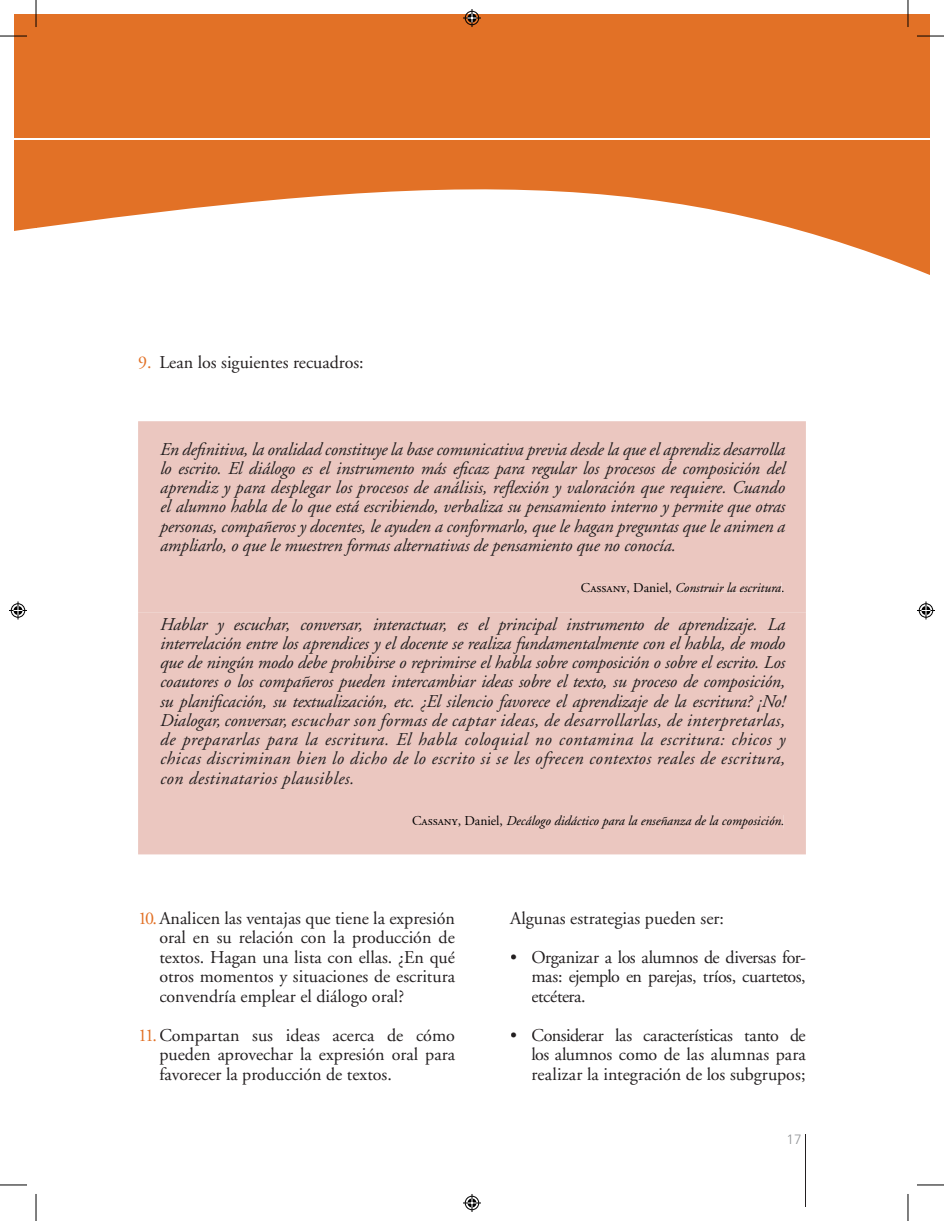
<style>
.page{position:relative;width:944px;height:1221px;background:#fff}
.page>*{position:absolute;margin:0;border:0;box-sizing:border-box;transform-origin:0 0}
.t1{font:italic 18px/19.2px "Adobe Garamond";color:#231f20;text-align:justify}
.t2{font:18px/19.5px "Adobe Garamond";color:#231f20;text-align:justify}
.t3{font:13.5px "Adobe Garamond Italic Os F";color:#000}
.t4{font:300 13.5px "Frutiger";color:#939598}
.s1{color:#e27126}
.s2{font-family:"Adobe Garamond Regular SC"}
.s3{font-family:"Adobe Garamond"}
</style>
<div class="page">
<hr style="left:805px;top:1133px;width:1px;height:72px;background:#231f20">
<svg style="left:37px;top:15px;width:892px;height:260px;fill:#e27126"></svg>
<hr style="left:36px;top:138px;width:893px;height:1px;background:#fff">
<div style="left:138px;top:612px;width:668px;height:242px;background:#ebc7c0"></div>
<div style="left:413px;top:815px;width:45px;height:9px;background:#ebc7c0"></div>
<div style="left:458px;top:814px;width:45px;height:12px;background:#ebc7c0"></div>
<div style="left:506px;top:814px;width:277px;height:14px;background:#ebc7c0"></div>
<div style="left:138px;top:421px;width:668px;height:191px;background:#ebc7c0"></div>
<div style="left:581px;top:582px;width:46px;height:10px;background:#ebc7c0"></div>
<div style="left:627px;top:582px;width:45px;height:11px;background:#ebc7c0"></div>
<div style="left:676px;top:582px;width:105px;height:10px;background:#ebc7c0"></div>
<svg style="left:0;top:0;width:37px;height:231px"></svg>
<svg style="left:907px;top:0;width:1px;height:27px"></svg>
<svg style="left:917px;top:36px;width:27px;height:1px"></svg>
<svg style="left:36px;top:1194px;width:1px;height:26px"></svg>
<svg style="left:0;top:1184px;width:27px;height:1px"></svg>
<svg style="left:907px;top:1194px;width:1px;height:26px"></svg>
<svg style="left:917px;top:1184px;width:27px;height:1px"></svg>
<svg style="left:463px;top:9px;width:18px;height:18px"></svg>
<svg style="left:463px;top:1194px;width:18px;height:17px"></svg>
<svg style="left:9px;top:601px;width:18px;height:18px"></svg>
<svg style="left:917px;top:601px;width:18px;height:18px"></svg>
<p class="t2" style="left:138px;top:353px;width:227px"><span class="s1">9.</span> Lean los siguientes recuadros:</p>
<p class="t1" style="left:159px;top:440px;width:627px">En definitiva, la oralidad constituye la base comunicativa previa desde la que el aprendiz desarrolla lo escrito. El diálogo es el instrumento más eficaz para regular los procesos de composición del aprendiz y para desplegar los procesos de análisis, reflexión y valoración que requiere. Cuando el alumno habla de lo que está escribiendo, verbaliza su pensamiento interno y permite que otras personas, compañeros y docentes, le ayuden a conformarlo, que le hagan preguntas que le animen a ampliarlo, o que le muestren formas alternativas de pensamiento que no conocía.</p>
<p class="t3" style="left:581px;top:580px;width:205px"><span class="s2">Cassany</span><span class="s3">, Daniel,</span> Construir la escritura<span class="s3">.</span></p>
<p class="t1" style="left:159px;top:615px;width:627px">Hablar y escuchar, conversar, interactuar, es el principal instrumento de aprendizaje. La interrelación entre los aprendices y el docente se realiza fundamentalmente con el habla, de modo que de ningún modo debe prohibirse o reprimirse el habla sobre composición o sobre el escrito. Los coautores o los compañeros pueden intercambiar ideas sobre el texto, su proceso de composición, su planificación, su textualización, etc. ¿El silencio favorece el aprendizaje de la escritura? ¡No!<br>Dialogar, conversar, escuchar son formas de captar ideas, de desarrollarlas, de interpretarlas, de prepararlas para la escritura. El habla coloquial no contamina la escritura: chicos y chicas discriminan bien lo dicho de lo escrito si se les ofrecen contextos reales de escritura, con destinatarios plausibles.</p>
<p class="t3" style="left:412px;top:813px;width:374px"><span class="s2">Cassany</span><span class="s3">, Daniel,</span> Decálogo didáctico para la enseñanza de la composición.</p>
<p class="t2" style="left:159px;top:908px;width:297px;text-indent:-21px"><span class="s1">10.</span>Analicen las ventajas que tiene la expresión oral en su relación con la producción de textos. Hagan una lista con ellas. ¿En qué otros momentos y situaciones de escritura convendría emplear el diálogo oral?</p>
<p class="t2" style="left:159px;top:1025px;width:297px;text-indent:-21px"><span class="s1">11.</span>Compartan sus ideas acerca de cómo pueden aprovechar la expresión oral para favorecer la producción de textos.</p>
<p class="t2" style="left:510px;top:908px;width:215px">Algunas estrategias pueden ser:</p>
<p class="t2" style="left:531px;top:947px;width:276px;text-indent:-21px">• Organizar a los alumnos de diversas for&shy;mas: ejemplo en parejas, tríos, cuartetos, etcétera.</p>
<p class="t2" style="left:531px;top:1025px;width:276px;text-indent:-21px">• Considerar las características tanto de los alumnos como de las alumnas para realizar la integración de los subgrupos;</p>
<p class="t4" style="left:786px;top:1131px;width:17px">17</p>
</div>
